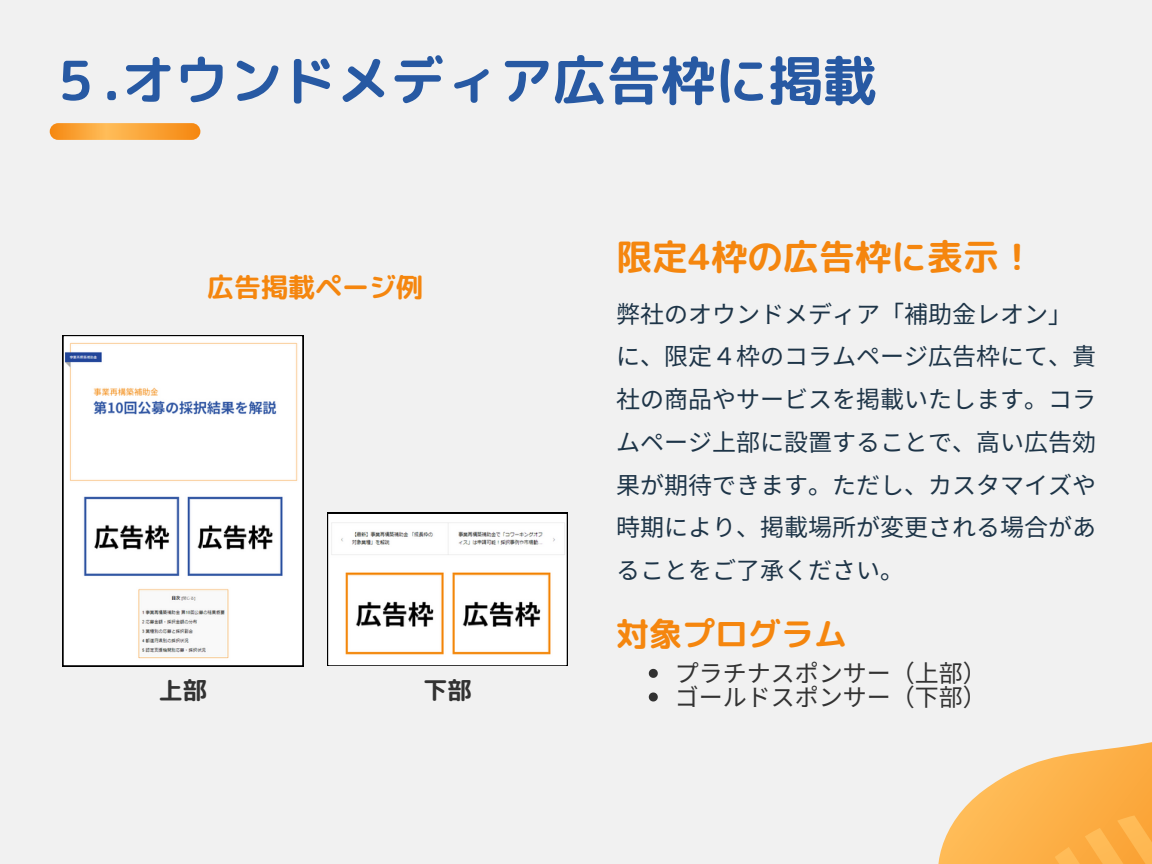
<style>
.page{position:relative;width:1152px;height:864px;background:#f1f1f1}
.page>*{position:absolute;margin:0;border:0;box-sizing:border-box;transform-origin:0 0}
.t1{font:54px "rounded mplus 1 p bold";color:#2759a3}
.t2{font:36px "rounded mplus 1 p bold";color:#f5860e}
.t3{font:33px "rounded mplus 1 p bold";color:#f5860e}
.t4{font:27px "rounded mplus 1 p bold";color:#f5860e}
.t5{font:24px/42.8px "Noto Sans JP";color:#1d3447}
.t6{font:24px "Noto Sans JP";color:#323232}
.t7{font:24px "rounded mplus 1 p bold";color:#323232}
</style>
<div class="page">
<svg style="left:50px;top:123px;width:150px;height:17px;background:#faa337"></svg>
<svg style="left:649px;top:669px;width:9px;height:9px"></svg>
<svg style="left:649px;top:693px;width:9px;height:9px"></svg>
<svg style="left:938px;top:742px;width:214px;height:122px;fill:#fcb54f"></svg>
<svg style="left:63px;top:335px;width:240px;height:331px"></svg>
<svg style="left:327px;top:513px;width:241px;height:153px"></svg>
<p class="t1" style="left:48px;top:42px;width:830px">５.オウンドメディア広告枠に掲載</p>
<p class="t4" style="left:207px;top:268px;width:217px">広告掲載ページ例</p>
<p class="t7" style="left:159px;top:673px;width:49px">上部</p>
<p class="t7" style="left:423px;top:673px;width:49px">下部</p>
<p class="t2" style="left:616px;top:231px;width:421px">限定4枠の広告枠に表示！</p>
<p class="t5" style="left:616px;top:291px;width:481px">弊社のオウンドメディア「補助金レオン」に、限定４枠のコラムページ広告枠にて、貴社の商品やサービスを掲載いたします。コラムページ上部に設置することで、高い広告効果が期待できます。ただし、カスタマイズや時期により、掲載場所が変更される場合があることをご了承ください。</p>
<p class="t3" style="left:616px;top:611px;width:232px">対象プログラム</p>
<p class="t6" style="left:675px;top:655px;width:313px">プラチナスポンサー（上部）</p>
<p class="t6" style="left:675px;top:678px;width:313px">ゴールドスポンサー（下部）</p>
</div>
